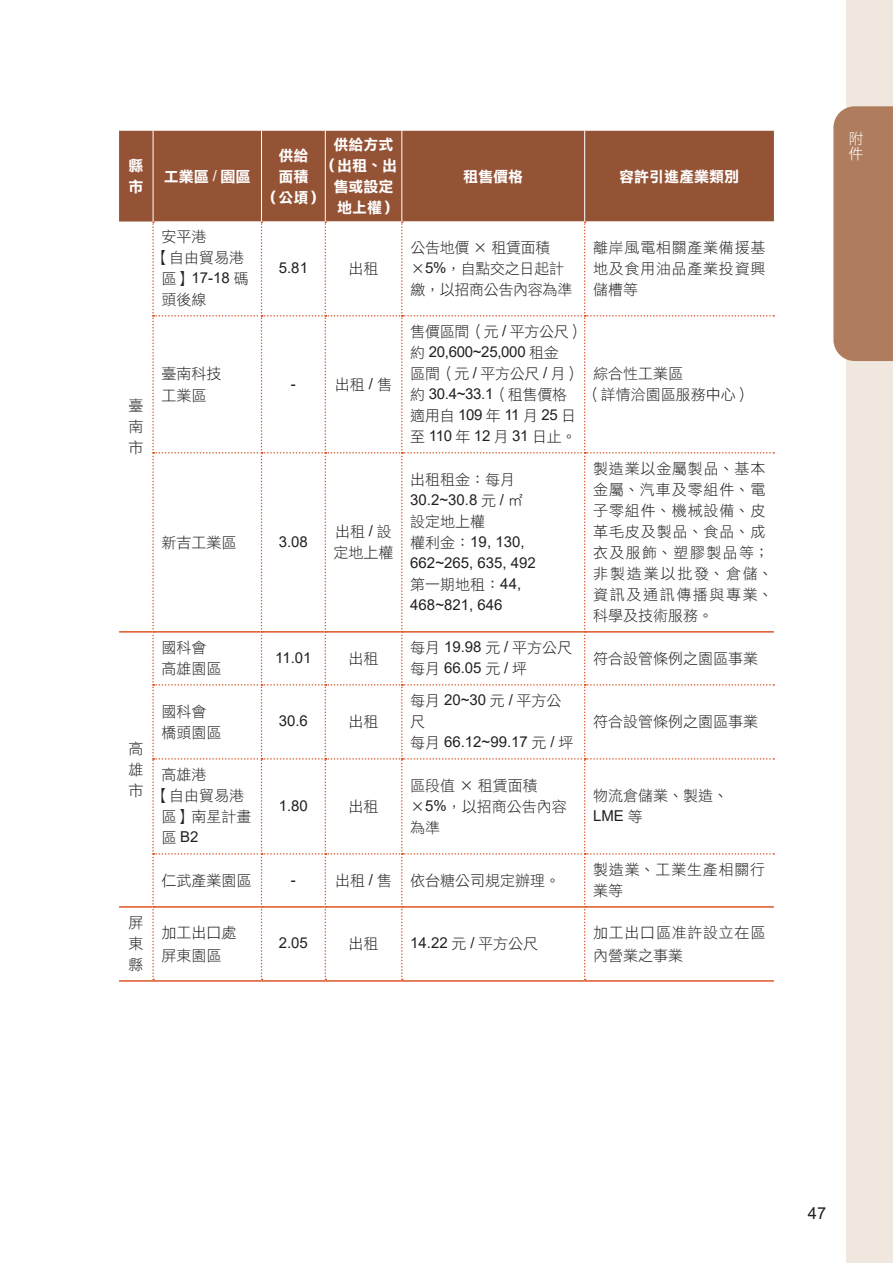
<style>
.page{position:relative;width:893px;height:1263px;background:#fff}
.page>*{position:absolute;margin:0;border:0;box-sizing:border-box;transform-origin:0 0}
.t1{font:16.5px "Arial";color:#231f20}
.t2{font:15px/21px "DF Li Hei W3 WIN BF";color:#231f20}
.t3{font:15px/21px "Arial";color:#231f20}
.t4{font:15px/21px "DF Li Hei W3 WIN BF";letter-spacing:.06em;color:#231f20}
.t5{font:15px/21px "Arial";letter-spacing:-.02em;color:#231f20}
.t6{font:15px/21px "DF Li Hei Bd WIN BF";color:#fff}
.t7{font:15px/21px "DF Li Hei W3 WIN BF";letter-spacing:-.02em;color:#231f20}
.t8{font:15px/22.5px "DF Li Hei W3 WIN BF";letter-spacing:.05em;color:#231f20}
.t9{font:15px/21px "DF Li Hei W3 WIN BF";letter-spacing:.055em;color:#231f20}
.t10{font:15px/15px "DF Li Hei W3 WIN BF";color:#fff}
.s1{font-family:"Arial"}
.s2{font-family:"DF Li Hei W3 WIN BF"}
</style>
<div class="page">
<div style="left:846px;top:0;width:47px;height:1263px;background:#f0e7de"></div>
<div style="left:119px;top:131px;width:655px;height:91px;background:#955336"></div>
<hr style="left:153px;top:131px;width:1px;height:91px;background:#fff">
<hr style="left:261px;top:131px;width:1px;height:91px;background:#fff">
<hr style="left:325px;top:131px;width:1px;height:91px;background:#fff">
<hr style="left:401px;top:131px;width:1px;height:91px;background:#fff">
<hr style="left:584px;top:131px;width:1px;height:91px;background:#fff">
<hr style="left:119px;top:631px;width:33px;height:2px;background:#dd5827">
<hr style="left:119px;top:906px;width:33px;height:2px;background:#dd5827">
<hr style="left:119px;top:980px;width:34px;height:2px;background:#dd5827">
<hr style="left:153px;top:980px;width:108px;height:2px;background:#dd5827">
<hr style="left:261px;top:980px;width:64px;height:2px;background:#dd5827">
<hr style="left:325px;top:980px;width:77px;height:2px;background:#dd5827">
<hr style="left:402px;top:980px;width:183px;height:2px;background:#dd5827">
<hr style="left:585px;top:980px;width:189px;height:2px;background:#dd5827">
<svg style="left:152px;top:222px;width:622px;height:758px"></svg>
<div style="left:833px;top:106px;width:60px;height:255px;background:#af7c5e"></div>
<p class="t6" style="left:129px;top:155px;width:16px">縣市</p>
<p class="t6" style="left:164px;top:166px;width:88px">工業區 <span class="s1">/</span> 園區</p>
<p class="t2" style="left:154px;top:226px;width:91px;text-indent:8px">安平港<br>【自由貿易港</p>
<p class="t3" style="left:162px;top:267px;width:89px"><span class="s2">區】</span>17-18 <span class="s2">碼</span></p>
<p class="t2" style="left:162px;top:289px;width:46px">頭後線</p>
<p class="t6" style="left:263px;top:145px;width:61px;text-align:center">供給<br>面積<br>（公頃）</p>
<p class="t6" style="left:322px;top:134px;width:76px;text-align:right">供給方式（出租、出售或設定地上權）</p>
<p class="t3" style="left:279px;top:257px;width:31px">5.81</p>
<p class="t2" style="left:349px;top:258px;width:31px">出租</p>
<p class="t2" style="left:129px;top:395px;width:16px;text-align:justify">臺南市</p>
<p class="t2" style="left:162px;top:362px;width:62px;line-height:22.5px">臺南科技工業區</p>
<p class="t3" style="left:291px;top:373px;width:6px">-</p>
<p class="t2" style="left:335px;top:374px;width:59px">出租 <span class="s1">/</span> 售</p>
<p class="t2" style="left:162px;top:532px;width:76px">新吉工業區</p>
<p class="t3" style="left:279px;top:531px;width:31px">3.08</p>
<p class="t2" style="left:333px;top:521px;width:61px">出租<span class="s1">/</span>設定地上權</p>
<p class="t2" style="left:129px;top:738px;width:16px;text-align:justify">高雄市</p>
<p class="t2" style="left:162px;top:637px;width:61px">國科會高雄園區</p>
<p class="t3" style="left:275px;top:647px;width:38px">11.01</p>
<p class="t2" style="left:349px;top:648px;width:31px">出租</p>
<p class="t2" style="left:162px;top:701px;width:61px">國科會橋頭園區</p>
<p class="t3" style="left:279px;top:710px;width:31px">30.6</p>
<p class="t2" style="left:348px;top:711px;width:31px">出租</p>
<p class="t2" style="left:162px;top:764px;width:47px">高雄港</p>
<p class="t2" style="left:154px;top:785px;width:91px">【自由貿易港</p>
<p class="t2" style="left:162px;top:806px;width:91px">區】南星計畫</p>
<p class="t3" style="left:162px;top:826px;width:39px"><span class="s2">區</span> B2</p>
<p class="t3" style="left:279px;top:795px;width:31px">1.80</p>
<p class="t2" style="left:348px;top:796px;width:31px">出租</p>
<p class="t6" style="left:463px;top:166px;width:61px">租售價格</p>
<p class="t6" style="left:619px;top:166px;width:121px">容許引進產業類別</p>
<p class="t7" style="left:410px;top:237px;width:163px">公告地價 × 租賃面積×<span class="s1">5%</span>，自點交之日起計繳，以招商公告內容為準</p>
<p class="t2" style="left:593px;top:237px;width:174px;text-align:justify">離岸風電相關產業備援基地及食用油品產業投資興儲槽等</p>
<p class="t7" style="left:410px;top:321px;width:175px">售價區間（元 <span class="s1">/</span> 平方公尺）</p>
<p class="t5" style="left:410px;top:341px;width:150px"><span class="s2">約</span> 20,600~25,000 <span class="s2">租金</span></p>
<p class="t2" style="left:410px;top:363px;width:172px">區間（元 <span class="s1">/</span> 平方公尺 <span class="s1">/</span> 月）</p>
<p class="t5" style="left:410px;top:383px;width:168px"><span class="s2">約</span> 30.4~33.1<span class="s2">（租售價格適用自</span> 109 <span class="s2">年</span> 11 <span class="s2">月</span> 25 <span class="s2">日至</span> 110 <span class="s2">年</span> 12 <span class="s2">月</span> 31 <span class="s2">日止。</span></p>
<p class="t2" style="left:410px;top:469px;width:106px">出租租金：每月</p>
<p class="t3" style="left:410px;top:489px;width:114px">30.2~30.8 <span class="s2">元</span> / <span class="s2">㎡</span></p>
<p class="t2" style="left:410px;top:511px;width:76px">設定地上權</p>
<p class="t3" style="left:410px;top:531px;width:127px"><span class="s2">權利金：</span>19, 130,<br>662~265, 635, 492</p>
<p class="t2" style="left:410px;top:574px;width:112px">第一期地租：<span class="s1">44,</span></p>
<p class="t3" style="left:410px;top:594px;width:94px">468~821, 646</p>
<p class="t2" style="left:410px;top:637px;width:163px">每月 <span class="s1">19.98</span> 元 <span class="s1">/</span> 平方公尺</p>
<p class="t3" style="left:410px;top:657px;width:118px"><span class="s2">每月</span> 66.05 <span class="s2">元</span> / <span class="s2">坪</span></p>
<p class="t2" style="left:410px;top:690px;width:153px">每月 <span class="s1">20~30</span> 元 <span class="s1">/</span> 平方公尺</p>
<p class="t3" style="left:410px;top:731px;width:165px"><span class="s2">每月</span> 66.12~99.17 <span class="s2">元</span> / <span class="s2">坪</span></p>
<p class="t2" style="left:586px;top:363px;width:166px;text-indent:8px">綜合性工業區<br>（詳情洽園區服務中心）</p>
<p class="t4" style="left:593px;top:458px;width:181px">製造業以金屬製品、基本金屬、汽車及零組件、電子零組件、機械設備、皮革毛皮及製品、食品、成衣及服飾、塑膠製品等；非製造業以批發、倉儲、資訊及通訊傳播與專業、科學及技術服務。</p>
<p class="t2" style="left:593px;top:648px;width:166px">符合設管條例之園區事業</p>
<p class="t2" style="left:593px;top:711px;width:166px">符合設管條例之園區事業</p>
<p class="t2" style="left:410px;top:775px;width:158px">區段值 × 租賃面積×<span class="s1">5%</span>，以招商公告內容為準</p>
<p class="t2" style="left:593px;top:785px;width:136px">物流倉儲業、製造、</p>
<p class="t3" style="left:593px;top:805px;width:51px">LME <span class="s2">等</span></p>
<p class="t2" style="left:162px;top:870px;width:91px">仁武產業園區</p>
<p class="t3" style="left:291px;top:869px;width:6px">-</p>
<p class="t2" style="left:335px;top:870px;width:227px">出租 <span class="s1">/</span> 售 依台糖公司規定辦理。</p>
<p class="t9" style="left:593px;top:859px;width:174px">製造業、工業生產相關行業等</p>
<p class="t2" style="left:129px;top:912px;width:16px;text-align:justify">屏東縣</p>
<p class="t2" style="left:162px;top:921px;width:76px;line-height:22.5px">加工出口處屏東園區</p>
<p class="t3" style="left:279px;top:932px;width:31px">2.05</p>
<p class="t2" style="left:348px;top:933px;width:31px">出租</p>
<p class="t3" style="left:410px;top:932px;width:129px">14.22 <span class="s2">元</span> / <span class="s2">平方公尺</span></p>
<p class="t8" style="left:593px;top:921px;width:174px">加工出口區准許設立在區內營業之事業</p>
<p class="t10" style="left:848px;top:131px;width:16px">附件</p>
<p class="t1" style="left:808px;top:1201px;width:20px">47</p>
</div>
